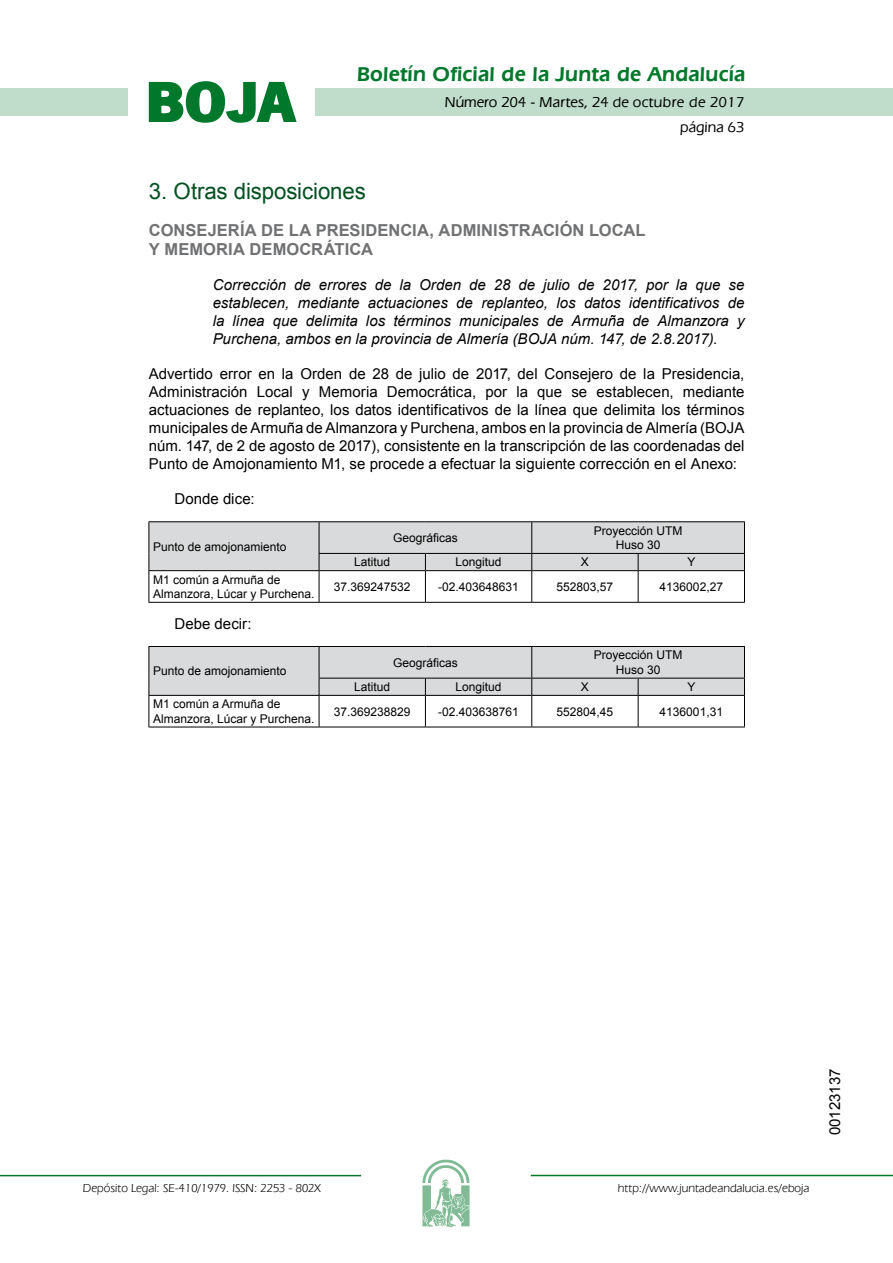
<style>
.page{position:relative;width:893px;height:1263px;background:#fff}
.page>*{position:absolute;margin:0;border:0;box-sizing:border-box;transform-origin:0 0}
.t1{font:700 57.75px "News Got T";color:#00782c;scale:1.14 1}
.t2{font:22.5px "Arial";letter-spacing:-.005em;color:#00501f}
.t3{font:600 21px "Eras IT Cby BT";letter-spacing:.01em;color:#00782c}
.t4{font:700 16.5px/19.5px "Arial";letter-spacing:.005em;color:#707173}
.t5{font:15px/18px "Arial";color:#000;text-align:justify}
.t6{font:italic 15px/18px "Arial";color:#000;text-align:justify}
.t7{font:500 15px/24.5px "Eras IT Cby BT";color:#000;text-align:right}
.t8{font:12px/14.4px "Arial";color:#000;text-align:center}
.t9{font:12px "Eras IT Cby BT";color:#000}
</style>
<div class="page">
<div style="left:315px;top:88px;width:577px;height:28px;background:#bfddca"></div>
<div style="left:0;top:88px;width:128px;height:28px;background:#bfddca"></div>
<hr style="left:0;top:1175px;width:361px;height:1px;background:#00782c">
<svg style="left:422px;top:1159px;width:47px;height:68px"></svg>
<hr style="left:531px;top:1175px;width:361px;height:1px;background:#00782c">
<svg style="left:148px;top:81px;width:149px;height:42px"></svg>
<hr style="left:148px;top:521px;width:171px;height:1px;background:#000">
<hr style="left:319px;top:521px;width:106px;height:1px;background:#000">
<hr style="left:425px;top:521px;width:106px;height:1px;background:#000">
<hr style="left:531px;top:521px;width:107px;height:1px;background:#000">
<hr style="left:638px;top:521px;width:106px;height:1px;background:#000">
<div style="left:148px;top:522px;width:597px;height:49px;background:#d9dadb"></div>
<hr style="left:148px;top:570px;width:171px;height:1px;background:#000">
<hr style="left:148px;top:571px;width:1px;height:31px;background:#000">
<hr style="left:319px;top:570px;width:106px;height:1px;background:#000">
<hr style="left:319px;top:571px;width:1px;height:31px;background:#000">
<hr style="left:425px;top:570px;width:106px;height:1px;background:#000">
<hr style="left:425px;top:571px;width:1px;height:31px;background:#000">
<hr style="left:531px;top:570px;width:107px;height:1px;background:#000">
<hr style="left:531px;top:571px;width:1px;height:31px;background:#000">
<hr style="left:638px;top:570px;width:106px;height:1px;background:#000">
<hr style="left:637px;top:571px;width:1px;height:31px;background:#000">
<hr style="left:744px;top:571px;width:1px;height:31px;background:#000">
<hr style="left:148px;top:602px;width:171px;height:1px;background:#000">
<hr style="left:319px;top:602px;width:106px;height:1px;background:#000">
<hr style="left:425px;top:602px;width:106px;height:1px;background:#000">
<hr style="left:531px;top:602px;width:107px;height:1px;background:#000">
<hr style="left:638px;top:602px;width:106px;height:1px;background:#000">
<hr style="left:148px;top:646px;width:171px;height:1px;background:#000">
<hr style="left:319px;top:646px;width:106px;height:1px;background:#000">
<hr style="left:425px;top:646px;width:106px;height:1px;background:#000">
<hr style="left:531px;top:646px;width:107px;height:1px;background:#000">
<hr style="left:638px;top:646px;width:106px;height:1px;background:#000">
<div style="left:148px;top:647px;width:597px;height:48px;background:#d9dadb"></div>
<hr style="left:148px;top:695px;width:171px;height:1px;background:#000">
<hr style="left:148px;top:696px;width:1px;height:31px;background:#000">
<hr style="left:319px;top:695px;width:106px;height:1px;background:#000">
<hr style="left:319px;top:696px;width:1px;height:31px;background:#000">
<hr style="left:425px;top:695px;width:106px;height:1px;background:#000">
<hr style="left:425px;top:696px;width:1px;height:31px;background:#000">
<hr style="left:531px;top:695px;width:107px;height:1px;background:#000">
<hr style="left:531px;top:696px;width:1px;height:31px;background:#000">
<hr style="left:638px;top:695px;width:106px;height:1px;background:#000">
<hr style="left:637px;top:696px;width:1px;height:31px;background:#000">
<hr style="left:744px;top:696px;width:1px;height:31px;background:#000">
<hr style="left:148px;top:727px;width:171px;height:1px;background:#000">
<hr style="left:319px;top:727px;width:106px;height:1px;background:#000">
<hr style="left:425px;top:727px;width:106px;height:1px;background:#000">
<hr style="left:531px;top:727px;width:107px;height:1px;background:#000">
<hr style="left:638px;top:727px;width:106px;height:1px;background:#000">
<h1 class="t1" style="left:145px;top:68px;width:133px">BOJA</h1>
<h3 class="t3" style="left:357px;top:62px;width:390px">Boletín Oficial de la Junta de Andalucía</h3>
<p class="t7" style="left:445px;top:90px;width:301px">Número 204 - Martes, 24 de octubre de 2017 página 63</p>
<h2 class="t2" style="left:149px;top:177px;width:218px">3. Otras disposiciones</h2>
<p class="t4" style="left:149px;top:221px;width:498px">CONSEJERÍA DE LA PRESIDENCIA, ADMINISTRACIÓN LOCAL<br>Y MEMORIA DEMOCRÁTICA</p>
<p class="t6" style="left:213px;top:276px;width:533px">Corrección de errores de la Orden de 28 de julio de 2017, por la que se establecen, mediante actuaciones de replanteo, los datos identificativos de la línea que delimita los términos municipales de Armuña de Almanzora y Purchena, ambos en la provincia de Almería (BOJA núm. 147, de 2.8.2017).</p>
<p class="t5" style="left:149px;top:365px;width:597px">Advertido error en la Orden de 28 de julio de 2017, del Consejero de la Presidencia, Administración Local y Memoria Democrática, por la que se establecen, mediante actuaciones de replanteo, los datos identificativos de la línea que delimita los términos municipales de Armuña de Almanzora y Purchena, ambos en la provincia de Almería (BOJA núm. 147, de 2 de agosto de 2017), consistente en la transcripción de las coordenadas del Punto de Amojonamiento M1, se procede a efectuar la siguiente corrección en el Anexo:</p>
<p class="t5" style="left:174px;top:490px;width:82px">Donde dice:</p>
<p class="t8" style="left:153px;top:539px;width:135px">Punto de amojonamiento</p>
<p class="t8" style="left:393px;top:531px;width:66px">Geográficas</p>
<p class="t8" style="left:593px;top:523px;width:90px">Proyección UTM<br>Huso 30</p>
<p class="t8" style="left:354px;top:555px;width:38px">Latitud</p>
<p class="t8" style="left:455px;top:555px;width:48px">Longitud</p>
<p class="t8" style="left:581px;top:555px;width:10px">X</p>
<p class="t8" style="left:687px;top:555px;width:10px">Y</p>
<p class="t8" style="left:153px;top:572px;width:163px;text-align:left">M1 común a Armuña de<br>Almanzora, Lúcar y Purchena.</p>
<p class="t8" style="left:334px;top:580px;width:78px">37.369247532</p>
<p class="t8" style="left:438px;top:580px;width:82px">-02.403648631</p>
<p class="t8" style="left:556px;top:580px;width:58px">552803,57</p>
<p class="t8" style="left:659px;top:580px;width:65px">4136002,27</p>
<p class="t5" style="left:174px;top:615px;width:79px">Debe decir:</p>
<p class="t8" style="left:153px;top:664px;width:135px">Punto de amojonamiento</p>
<p class="t8" style="left:393px;top:655px;width:66px">Geográficas</p>
<p class="t8" style="left:593px;top:648px;width:90px">Proyección UTM<br>Huso 30</p>
<p class="t8" style="left:354px;top:680px;width:38px">Latitud</p>
<p class="t8" style="left:455px;top:680px;width:48px">Longitud</p>
<p class="t8" style="left:581px;top:680px;width:10px">X</p>
<p class="t8" style="left:687px;top:680px;width:10px">Y</p>
<p class="t8" style="left:153px;top:697px;width:163px;text-align:left">M1 común a Armuña de<br>Almanzora, Lúcar y Purchena.</p>
<p class="t8" style="left:334px;top:704px;width:78px">37.369238829</p>
<p class="t8" style="left:438px;top:704px;width:82px">-02.403638761</p>
<p class="t8" style="left:556px;top:704px;width:58px">552804,45</p>
<p class="t8" style="left:659px;top:704px;width:65px">4136001,31</p>
<p class="t9" style="left:83px;top:1181px;width:239px">Depósito Legal: SE-410/1979. ISSN: 2253 - 802X</p>
<p class="t9" style="left:618px;top:1181px;width:193px">http://www.juntadeandalucia.es/eboja</p>
<p class="t5" style="left:826px;top:1135px;width:68px;rotate:-90deg">00123137</p>
</div>
